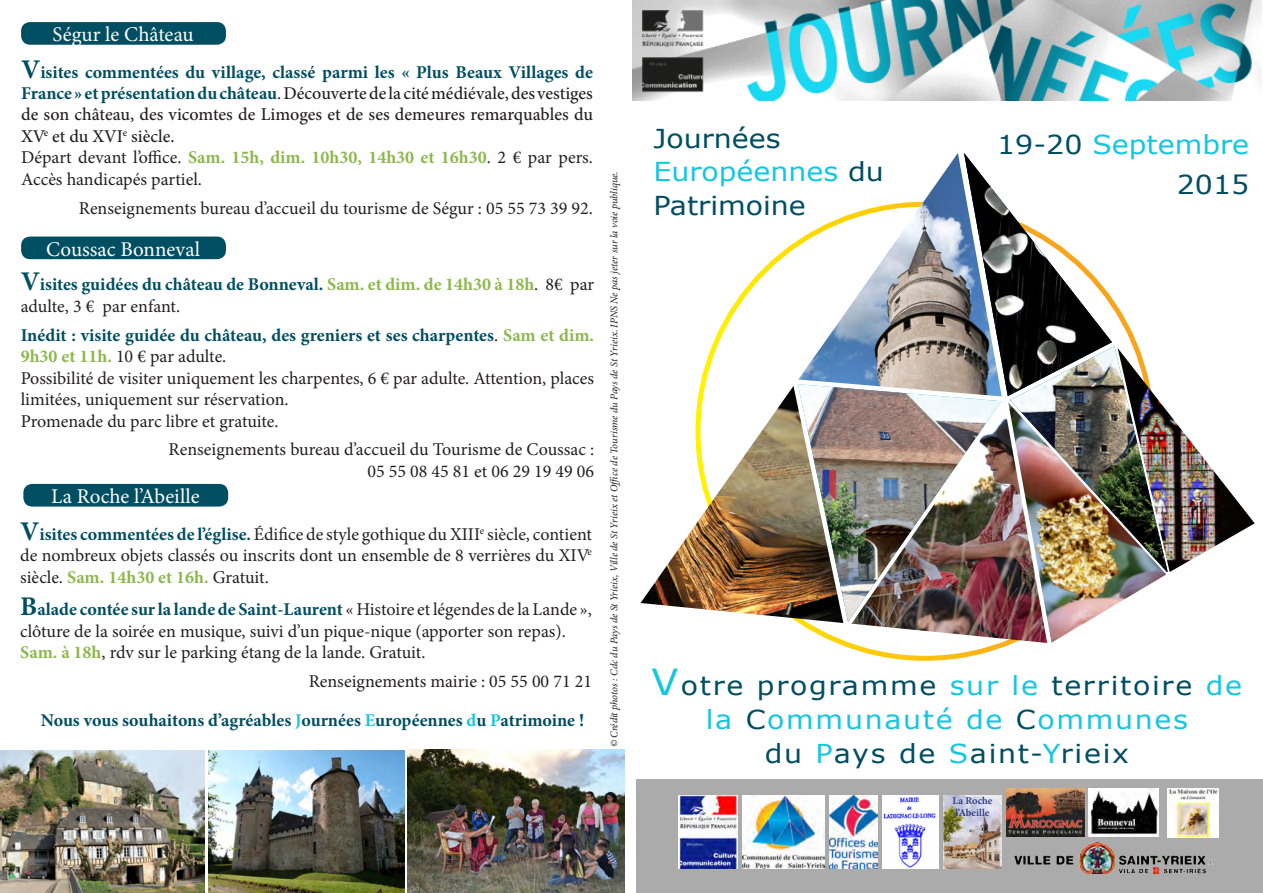
<style>
.page{position:relative;width:1263px;height:893px;background:#fff}
.page>*{position:absolute;margin:0;border:0;box-sizing:border-box;transform-origin:0 0}
.t1{font:26.1px "MS Reference Sans Serif";letter-spacing:.06em;color:#004e62;scale:1.09 1}
.t2{font:26.1px/33.8px "MS Reference Sans Serif";color:#004e62;scale:1.09 1}
.t3{font:26.1px "MS Reference Sans Serif";letter-spacing:.06em;color:#14c7e0;scale:1.09 1}
.t4{font:21px "Minion Pro";color:#fff}
.t5{font:18px/21.6px "Minion Pro";color:#231f20}
.t6{font:700 18px/21.6px "Minion Pro";color:#004e62}
.t7{font:500 18px/21.5px "Minion Pro";color:#231f20;text-align:justify}
.t8{font:italic 10.5px "Minion Pro";letter-spacing:-.01em;color:#231f20}
.t9{font:600 10.5px "Minion Pro";letter-spacing:.005em;color:#29347e}
.s1{font-weight:700;font-size:27px;color:#004e62}
.s2{font-weight:700;color:#004e62}
.s3{font-weight:400}
.s4{font-weight:700;color:#8cb84c}
.s5{font-size:27px}
.s6{color:#8cb84c}
.s7{font-weight:400;color:#231f20}
.s8{color:#14c7e0}
.s9{font-size:36px;color:#14c7e0}
.s10{color:#004e62}
</style>
<div class="page">
<div style="left:637px;top:780px;width:626px;height:113px;background:#ababab"></div>
<img style="left:830px;top:795px;width:47px;height:74px">
<img style="left:632px;top:0;width:629px;height:100px">
<img style="left:679px;top:795px;width:58px;height:74px">
<img style="left:743px;top:795px;width:81px;height:73px">
<img style="left:798px;top:153px;width:162px;height:231px">
<img style="left:1168px;top:412px;width:87px;height:160px">
<svg style="left:960px;top:153px;width:178px;height:250px"></svg>
<img style="left:1011px;top:346px;width:157px;height:226px">
<img style="left:1047px;top:403px;width:119px;height:240px">
<img style="left:851px;top:403px;width:196px;height:240px">
<img style="left:798px;top:384px;width:203px;height:238px">
<img style="left:640px;top:386px;width:203px;height:237px">
<img style="left:883px;top:795px;width:55px;height:73px">
<img style="left:943px;top:795px;width:59px;height:74px">
<img style="left:1088px;top:789px;width:71px;height:47px">
<img style="left:1006px;top:789px;width:78px;height:47px">
<img style="left:1015px;top:843px;width:199px;height:31px">
<div style="left:21px;top:22px;width:205px;height:23px;background:#004e62;border-radius:9px"></div>
<div style="left:21px;top:237px;width:205px;height:22px;background:#004e62;border-radius:9px"></div>
<div style="left:23px;top:484px;width:205px;height:23px;background:#004e62;border-radius:9px"></div>
<img style="left:208px;top:750px;width:196px;height:143px">
<img style="left:408px;top:749px;width:216px;height:144px">
<img style="left:0;top:750px;width:205px;height:143px">
<img style="left:1167px;top:789px;width:52px;height:48px">
<p class="t4" style="left:53px;top:20px;width:143px">Ségur le Château</p>
<p class="t7" style="left:21px;top:61px;width:573px"><span class="s1">V</span><span class="s2">isites commentées du village, classé parmi les « Plus Beaux Villages de France » et présentation du château</span><span class="s3">.</span> Découverte de la cité médiévale, des vestiges de son château, des vicomtes de Limoges et de ses demeures remarquables du XV<sup>e</sup> et du XVI<sup>e</sup> siècle.</p>
<p class="t5" style="left:21px;top:147px;width:573px">Départ devant l’office. <span class="s4">Sam. 15h, dim. 10h30, 14h30 et 16h30</span>. 2 € par pers.<br>Accès handicapés partiel.</p>
<p class="t5" style="left:79px;top:197px;width:516px">Renseignements bureau d’accueil du tourisme de Ségur : 05 55 73 39 92.</p>
<p class="t4" style="left:46px;top:235px;width:155px">Coussac Bonneval</p>
<p class="t6" style="left:21px;top:274px;width:575px"><span class="s5">V</span>isites guidées du château de Bonneval. <span class="s6">Sam. et dim. de 14h30 à 18h</span><span class="s7">. 8€ par adulte, 3 € par enfant.</span></p>
<p class="t6" style="left:21px;top:324px;width:575px">Inédit : visite guidée du château, des greniers et ses charpentes<span class="s7">.</span> <span class="s6">Sam et dim.<br>9h30 et 11h.</span> <span class="s7">10 € par adulte.</span></p>
<p class="t5" style="left:21px;top:367px;width:575px">Possibilité de visiter uniquement les charpentes, 6 € par adulte. Attention, places limitées, uniquement sur réservation.</p>
<p class="t5" style="left:21px;top:410px;width:259px">Promenade du parc libre et gratuite.</p>
<p class="t5" style="left:169px;top:439px;width:427px">Renseignements bureau d’accueil du Tourisme de Coussac :</p>
<p class="t5" style="left:367px;top:461px;width:228px">05 55 08 45 81 et 06 29 19 49 06</p>
<p class="t4" style="left:51px;top:482px;width:150px">La Roche l’Abeille</p>
<p class="t5" style="left:20px;top:523px;width:573px;text-align:justify"><span class="s1">V</span><span class="s2">isites commentées de l’église.</span> Édifice de style gothique du XIII<sup>e</sup> siècle, contient de nombreux objets classés ou inscrits dont un ensemble de 8 verrières du XIV<sup>e </sup>siècle. <span class="s4">Sam. 14h30 et 16h.</span> Gratuit.</p>
<p class="t5" style="left:20px;top:599px;width:573px"><span class="s1">B</span><span class="s2">alade contée sur la lande de Saint-Laurent</span> « Histoire et légendes de la Lande », clôture de la soirée en musique, suivi d’un pique-nique (apporter son repas).</p>
<p class="t5" style="left:20px;top:642px;width:407px"><span class="s4">Sam. à 18h</span>, rdv sur le parking étang de la lande. Gratuit.</p>
<p class="t5" style="left:309px;top:670px;width:285px">Renseignements mairie : 05 55 00 71 21</p>
<p class="t6" style="left:41px;top:709px;width:545px">Nous vous souhaitons d’agréables <span class="s8">J</span>ournées <span class="s8">E</span>uropéennes <span class="s8">d</span>u <span class="s8">P</span>atrimoine !</p>
<p class="t8" style="left:607px;top:747px;width:578px;rotate:-90deg">© Crédit photos : Cdc du Pays de St Yrieix, Ville de St Yrieix et Office de Tourisme du Pays de St Yrieix. IPNS Ne pas jeter sur la voie publique.</p>
<p class="t2" style="left:653px;top:120px;width:213px">Journées<br><span class="s8">Européennes</span> du<br>Patrimoine</p>
<p class="t2" style="left:997px;top:123px;width:233px;line-height:40.5px;text-align:right">19-20 <span class="s8">Septembre<br></span>2015</p>
<p class="t1" style="left:652px;top:669px;width:543px"><span class="s9">V</span>otre programme <span class="s8">sur le</span> territoire <span class="s8">de</span></p>
<p class="t3" style="left:706px;top:703px;width:444px">la <span class="s10">C</span>ommunauté de <span class="s10">C</span>ommunes</p>
<p class="t1" style="left:765px;top:736px;width:336px">du <span class="s8">P</span>ays de <span class="s8">S</span>aint-<span class="s8">Y</span>rieix</p>
<p class="t9" style="left:952px;top:793px;width:42px">La Roche</p>
<p class="t9" style="left:955px;top:805px;width:36px">l’Abeille</p>
</div>
